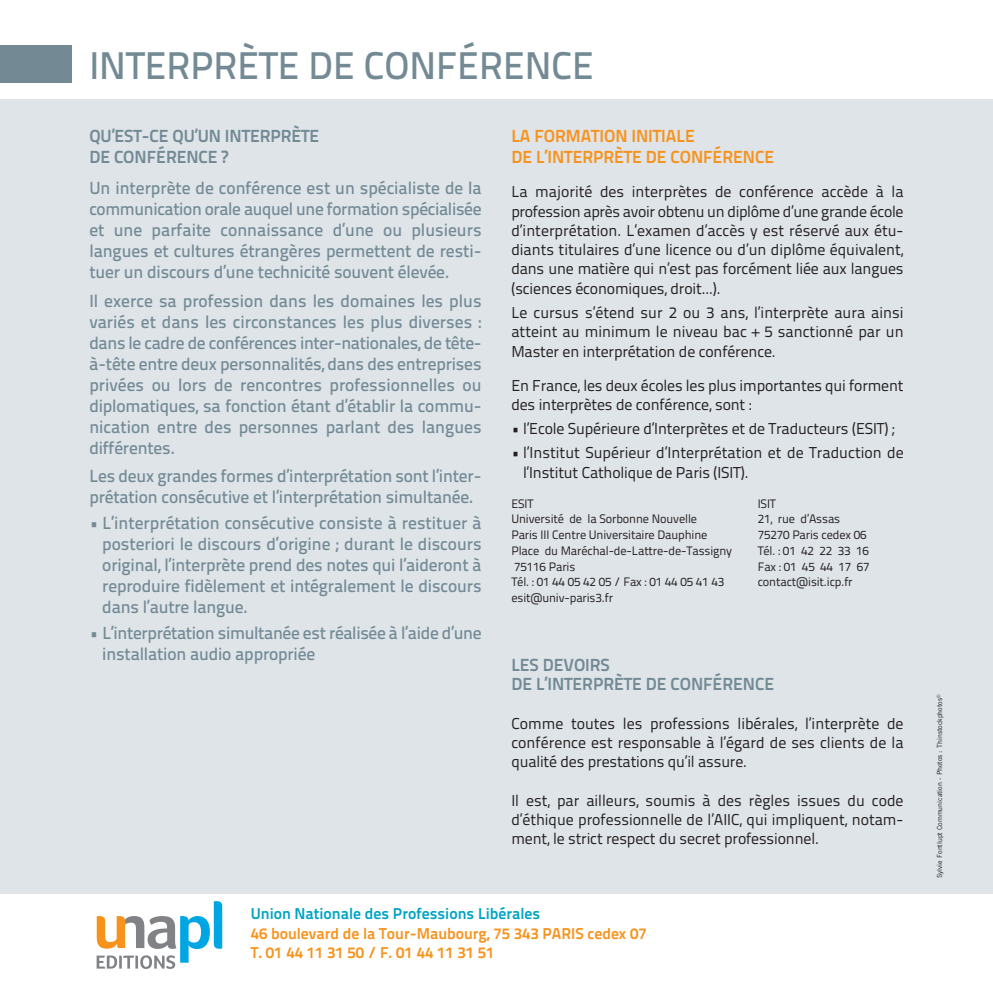
<style>
.page{position:relative;width:993px;height:993px;background:#fff}
.page>*{position:absolute;margin:0;border:0;box-sizing:border-box;transform-origin:0 0}
.t1{font:500 38.5px "Titillium Text 22 L";color:#738a95}
.t2{font:500 17.5px/21px "Titillium Text 22 L";letter-spacing:-.01em;color:#738a95;text-align:justify}
.t3{font:700 17.5px/21px "Titillium Text 22 L";letter-spacing:-.005em;color:#738a95}
.t4{font:700 17.5px/21px "Titillium Text 22 L";letter-spacing:-.005em;color:#f7931d}
.t5{font:15.75px/19.2px "Titillium Text 22 L";letter-spacing:-.01em;color:#231f20;text-align:justify}
.t6{font:700 15.75px/19.1px "Titillium Text 22 L";color:#f7931d}
.t7{font:700 15.75px "Titillium Text 22 L";color:#00a4c4}
.t8{font:12.25px/15.8px "Titillium Text 22 L";letter-spacing:-.01em;color:#231f20}
.t9{font:7px "Cg Trade";color:#231f20}
</style>
<div class="page">
<div style="left:0;top:99px;width:992px;height:794px;background:#dee4e8"></div>
<div style="left:0;top:45px;width:71px;height:37px;background:#738a95"></div>
<svg style="left:97px;top:901px;width:125px;height:67px"></svg>
<h1 class="t1" style="left:89px;top:52px;width:506px">INTERPRÈTE DE CONFÉRENCE</h1>
<p class="t3" style="left:89px;top:127px;width:231px">QU’EST-CE QU’UN INTERPRÈTE<br>DE CONFÉRENCE ?</p>
<p class="t2" style="left:89px;top:179px;width:393px">Un interprète de conférence est un spécialiste de la communication orale auquel une formation spécialisée et une parfaite connaissance d’une ou plusieurs langues et cultures étrangères permettent de resti&shy;tuer un discours d’une technicité souvent élevée.</p>
<p class="t2" style="left:89px;top:292px;width:393px">Il exerce sa profession dans les domaines les plus variés et dans les circonstances les plus diverses : dans le cadre de conférences inter-nationales, de tête&shy;à-tête entre deux personnalités, dans des entreprises privées ou lors de rencontres professionnelles ou diplomatiques, sa fonction étant d’établir la commu&shy;nication entre des personnes parlant des langues différentes.</p>
<p class="t2" style="left:89px;top:467px;width:393px">Les deux grandes formes d’interprétation sont l’inter&shy;prétation consécutive et l’interprétation simultanée.</p>
<p class="t2" style="left:102px;top:514px;width:381px;text-indent:-13px">• L’interprétation consécutive consiste à restituer à posteriori le discours d’origine ; durant le discours original, l’interprète prend des notes qui l’aideront à reproduire fidèlement et intégralement le discours dans l’autre langue.</p>
<p class="t2" style="left:102px;top:624px;width:381px;text-indent:-13px">• L’interprétation simultanée est réalisée à l’aide d’une installation audio appropriée</p>
<p class="t4" style="left:511px;top:127px;width:264px">LA FORMATION INITIALE<br>DE L’INTERPRÈTE DE CONFÉRENCE</p>
<p class="t5" style="left:511px;top:184px;width:393px">La majorité des interprètes de conférence accède à la profession après avoir obtenu un diplôme d’une grande école d’interprétation. L’examen d’accès y est réservé aux étu&shy;diants titulaires d’une licence ou d’un diplôme équivalent, dans une matière qui n’est pas forcément liée aux langues (sciences économiques, droit...).</p>
<p class="t5" style="left:511px;top:304px;width:393px">Le cursus s’étend sur 2 ou 3 ans, l’interprète aura ainsi atteint au minimum le niveau bac + 5 sanctionné par un Master en interprétation de conférence.</p>
<p class="t5" style="left:511px;top:377px;width:393px">En France, les deux écoles les plus importantes qui forment des interprètes de conférence, sont :</p>
<p class="t5" style="left:511px;top:420px;width:385px">• l’Ecole Supérieure d’Interprètes et de Traducteurs (ESIT) ;</p>
<p class="t5" style="left:523px;top:445px;width:382px;text-indent:-12px">• l’Institut Supérieur d’Interprétation et de Traduction de l’Institut Catholique de Paris (ISIT).</p>
<p class="t8" style="left:511px;top:496px;width:222px">ESIT<br>Université de la Sorbonne Nouvelle<br>Paris III Centre Universitaire Dauphine<br>Place du Maréchal-de-Lattre-de-Tassigny<br>75116 Paris<br>Tél. : 01 44 05 42 05 / Fax : 01 44 05 41 43 esit@univ-paris3.fr</p>
<p class="t8" style="left:757px;top:496px;width:113px">ISIT<br>21, rue d’Assas<br>75270 Paris cedex 06<br>Tél. : 01 42 22 33 16<br>Fax : 01 45 44 17 67 contact@isit.icp.fr</p>
<p class="t3" style="left:511px;top:657px;width:264px;line-height:19.2px">LES DEVOIRS<br>DE L’INTERPRÈTE DE CONFÉRENCE</p>
<p class="t5" style="left:511px;top:715px;width:393px">Comme toutes les professions libérales, l’interprète de conférence est responsable à l’égard de ses clients de la qualité des prestations qu’il assure.</p>
<p class="t5" style="left:511px;top:792px;width:393px">Il est, par ailleurs, soumis à des règles issues du code d’éthique professionnelle de l’AIIC, qui impliquent, notam&shy;ment, le strict respect du secret professionnel.</p>
<p class="t7" style="left:251px;top:908px;width:291px">Union Nationale des Professions Libérales</p>
<p class="t6" style="left:251px;top:924px;width:397px">46 boulevard de la Tour-Maubourg, 75 343 PARIS cedex 07<br>T. 01 44 11 31 50 / F. 01 44 11 31 51</p>
<p class="t9" style="left:935px;top:877px;width:185px;rotate:-90deg">Sylvie Fontlupt Communication - Photos : Thinstockphotos©</p>
</div>
